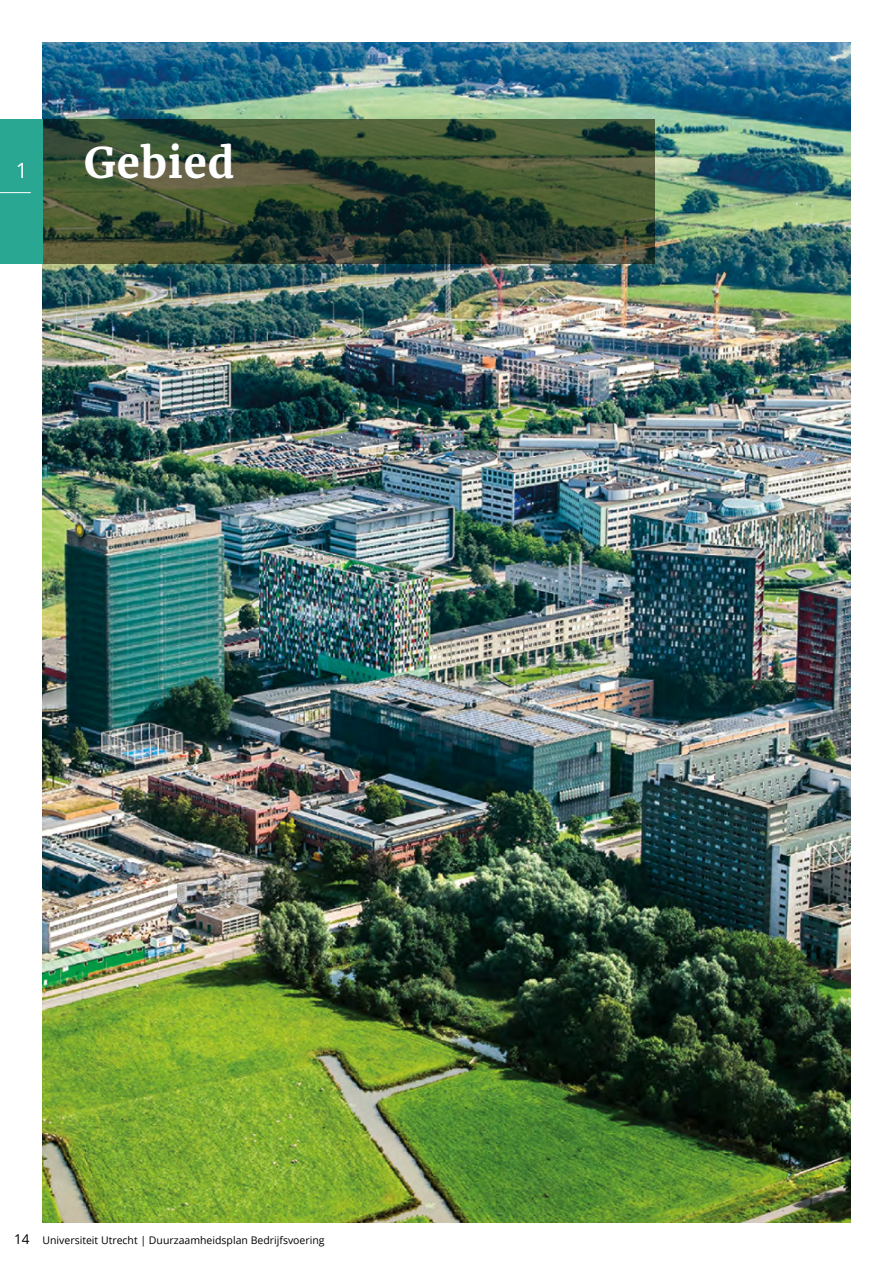
<style>
.page{position:relative;width:893px;height:1263px;background:#fff}
.page>*{position:absolute;margin:0;border:0;box-sizing:border-box;transform-origin:0 0}
.Hoofkop_wit{font:700 42.15px "Merriweather";letter-spacing:.02em;color:#fff}
.t1{font:21px "Open Sans";color:#fff}
.t2{font:10.5px "Open Sans";color:#000}
.s1{font-size:13.5px}
</style>
<div class="page">
<img style="left:43px;top:43px;width:807px;height:1179px">
<svg style="left:43px;top:119px;width:612px;height:145px;background:#374a31"></svg>
<div style="left:0;top:119px;width:43px;height:145px;background:#29a793"></div>
<hr style="left:0;top:192px;width:31px;height:1px;background:#fff">
<p class="t1" style="left:16px;top:156px;width:14px">1</p>
<p class="Hoofkop_wit" style="left:84px;top:136px;width:152px">Gebied</p>
<p class="t2" style="left:14px;top:1233px;width:312px"><span class="s1">14</span> Universiteit Utrecht | Duurzaamheidsplan Bedrijfsvoering</p>
</div>
